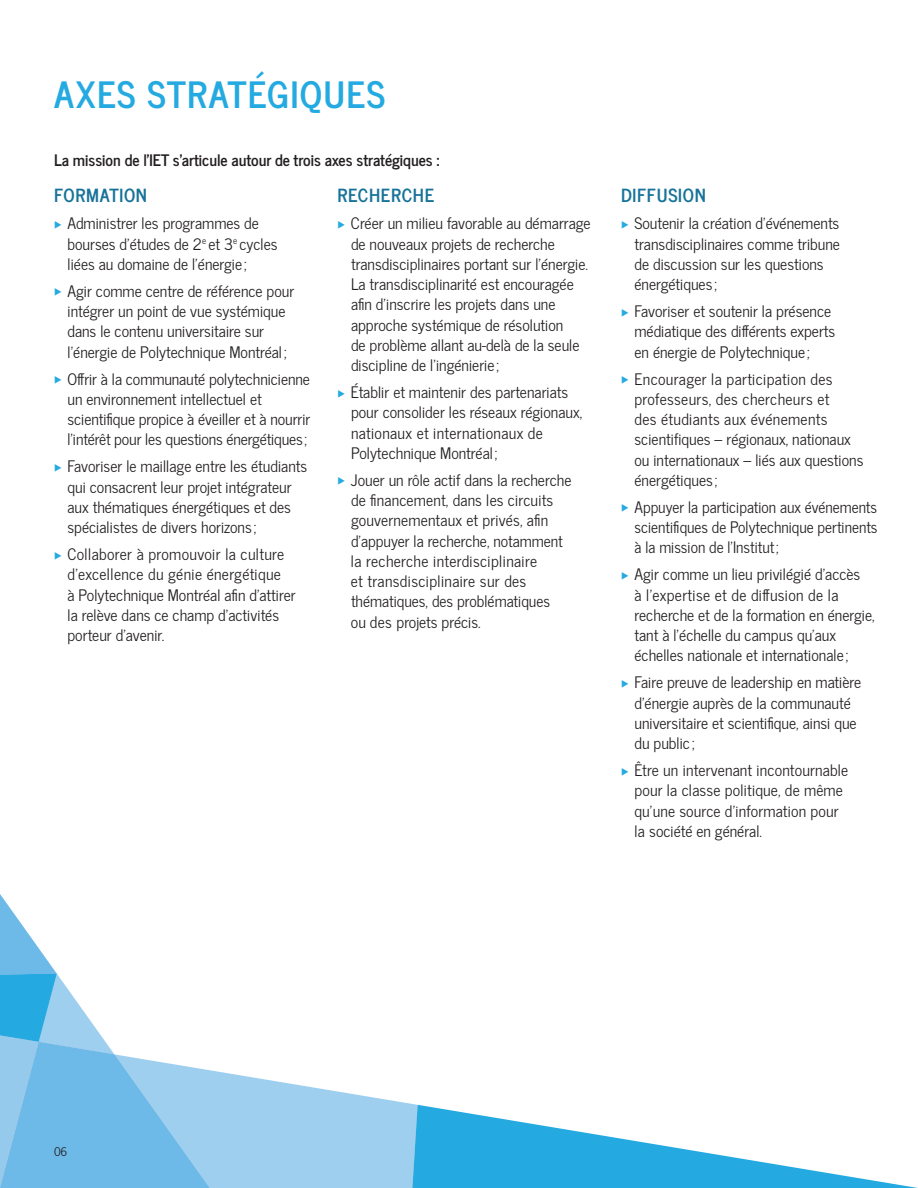
<style>
.page{position:relative;width:918px;height:1188px;background:#fff}
.page>*{position:absolute;margin:0;border:0;box-sizing:border-box;transform-origin:0 0}
.t1{font:700 36px "News Cycle";letter-spacing:.035em;color:#24aae1}
.t2{font:700 18px "News Cycle";letter-spacing:.04em;color:#177399}
.t3{font:15.75px/20.2px "News Cycle";color:#231f20}
.t4{font:700 15.75px "News Cycle";color:#231f20}
.t5{font:12px "News Cycle";color:#231f20}
.s1{color:#24aae1}
</style>
<div class="page">
<svg style="left:0;top:894px;width:918px;height:294px"></svg>
<h1 class="t1" style="left:54px;top:62px;width:333px">AXES STRATÉGIQUES</h1>
<p class="t4" style="left:54px;top:146px;width:387px">La mission de l’IET s’articule autour de trois axes stratégiques :</p>
<p class="t2" style="left:54px;top:180px;width:95px">FORMATION</p>
<p class="t3" style="left:68px;top:213px;width:212px;text-indent:-14px"><span class="s1">◆</span> Administrer les programmes de bourses d’études de 2<sup>e</sup> et 3<sup>e</sup> cycles liées au domaine de l’énergie ;</p>
<p class="t3" style="left:68px;top:280px;width:228px;text-indent:-14px"><span class="s1">◆</span> Agir comme centre de référence pour intégrer un point de vue systémique dans le contenu universitaire sur l’énergie de Polytechnique Montréal ;</p>
<p class="t3" style="left:68px;top:368px;width:244px;text-indent:-14px"><span class="s1">◆</span> Offrir à la communauté polytechnicienne un environnement intellectuel et scientifique propice à éveiller et à nourrir l’intérêt pour les questions énergétiques;</p>
<p class="t3" style="left:68px;top:456px;width:241px;text-indent:-14px"><span class="s1">◆</span> Favoriser le maillage entre les étudiants qui consacrent leur projet intégrateur aux thématiques énergétiques et des spécialistes de divers horizons ;</p>
<p class="t3" style="left:67px;top:543px;width:230px;text-indent:-13px"><span class="s1">◆</span> Collaborer à promouvoir la culture d’excellence du génie énergétique<br>à Polytechnique Montréal afin d’attirer la relève dans ce champ d’activités porteur d’avenir.</p>
<p class="t2" style="left:338px;top:180px;width:98px">RECHERCHE</p>
<p class="t3" style="left:351px;top:213px;width:241px;text-indent:-14px"><span class="s1">◆</span> Créer un milieu favorable au démarrage de nouveaux projets de recherche transdisciplinaires portant sur l’énergie.<br>La transdisciplinarité est encouragée afin d’inscrire les projets dans une approche systémique de résolution<br>de problème allant au-delà de la seule discipline de l’ingénierie ;</p>
<p class="t3" style="left:351px;top:381px;width:233px;text-indent:-14px"><span class="s1">◆</span> Établir et maintenir des partenariats pour consolider les réseaux régionaux, nationaux et internationaux de Polytechnique Montréal ;</p>
<p class="t3" style="left:351px;top:469px;width:222px;text-indent:-13px"><span class="s1">◆</span> Jouer un rôle actif dans la recherche de financement, dans les circuits gouvernementaux et privés, afin d’appuyer la recherche, notamment la recherche interdisciplinaire<br>et transdisciplinaire sur des thématiques, des problématiques<br>ou des projets précis.</p>
<p class="t2" style="left:621px;top:180px;width:86px">DIFFUSION</p>
<p class="t3" style="left:635px;top:213px;width:207px;text-indent:-14px"><span class="s1">◆</span> Soutenir la création d’événements transdisciplinaires comme tribune de discussion sur les questions énergétiques ;</p>
<p class="t3" style="left:635px;top:300px;width:202px;text-indent:-14px"><span class="s1">◆</span> Favoriser et soutenir la présence médiatique des différents experts en énergie de Polytechnique ;</p>
<p class="t3" style="left:635px;top:368px;width:231px;text-indent:-14px"><span class="s1">◆</span> Encourager la participation des professeurs, des chercheurs et<br>des étudiants aux événements scientifiques – régionaux, nationaux ou internationaux – liés aux questions énergétiques ;</p>
<p class="t3" style="left:634px;top:496px;width:245px;text-align:justify;text-indent:-13px"><span class="s1">◆</span> Appuyer la participation aux événements scientifiques de Polytechnique pertinents à la mission de l’Institut;</p>
<p class="t3" style="left:635px;top:564px;width:242px;text-indent:-14px"><span class="s1">◆</span> Agir comme un lieu privilégié d’accès<br>à l’expertise et de diffusion de la recherche et de la formation en énergie, tant à l’échelle du campus qu’aux échelles nationale et internationale ;</p>
<p class="t3" style="left:635px;top:672px;width:228px;text-indent:-14px"><span class="s1">◆</span> Faire preuve de leadership en matière d’énergie auprès de la communauté universitaire et scientifique, ainsi que du public ;</p>
<p class="t3" style="left:634px;top:759px;width:215px;text-indent:-13px"><span class="s1">◆</span> Être un intervenant incontournable pour la classe politique, de même qu’une source d’information pour la société en général.</p>
<p class="t5" style="left:54px;top:1142px;width:15px">06</p>
</div>
